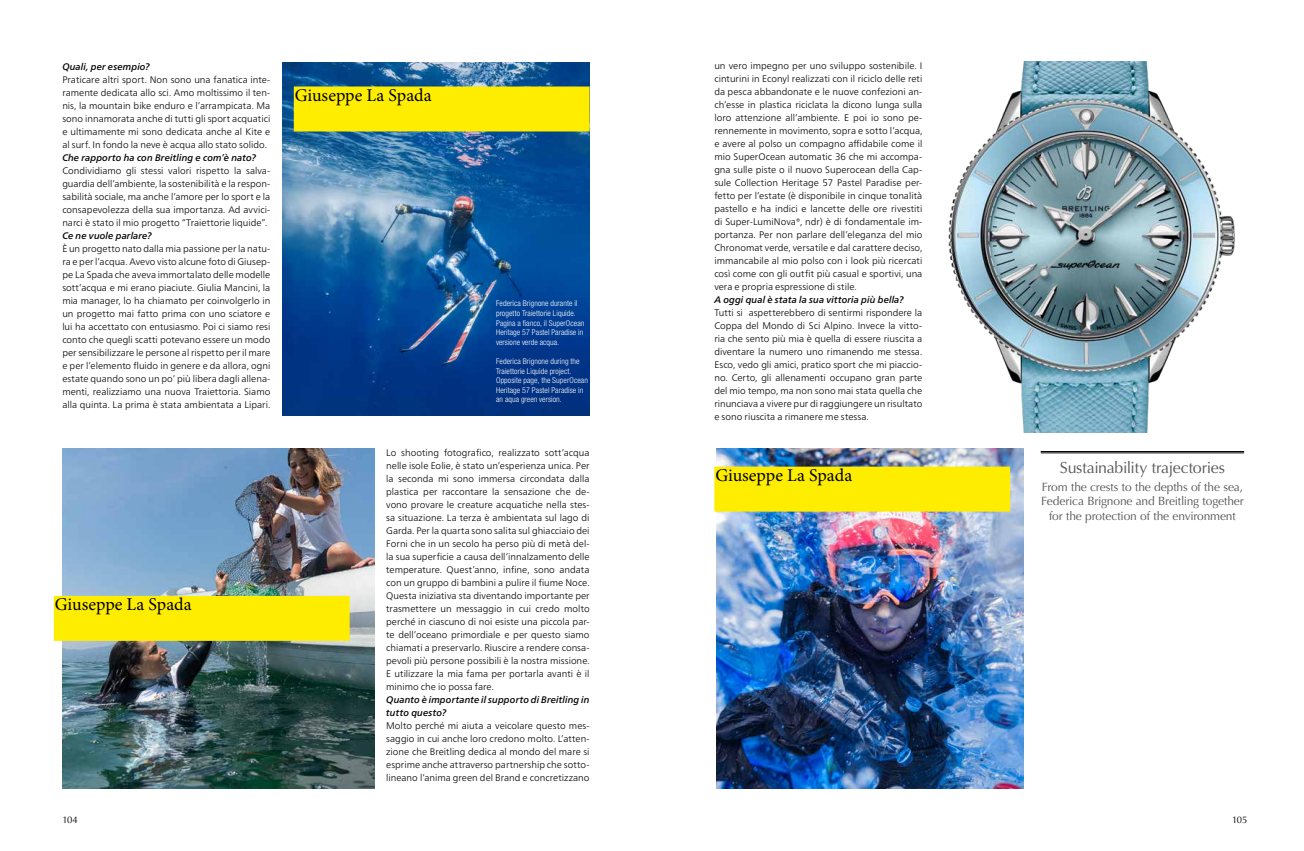
<style>
.page{position:relative;width:1304px;height:851px;background:#fff}
.page>*{position:absolute;margin:0;border:0;box-sizing:border-box;transform-origin:0 0}
.t1{font:18px "Minion Pro";color:#000}
.t2{font:16px "Optima";letter-spacing:-.02em;color:#575756}
.t3{font:12px/14.4px "Optima";letter-spacing:-.01em;color:#575756;text-align:center}
.t4{font:300 9.5px/13px "Frutiger Neue LT";color:#000;text-align:justify}
.t5{font:italic 500 9.5px/13px "Frutiger Neue LT";letter-spacing:.005em;color:#000}
.t6{font:9.5px "Optima";letter-spacing:-.035em;color:#000}
.t7{font:300 condensed 8px/9.6px "Helvetica Neue LT Std";letter-spacing:.01em;color:#fff}
</style>
<div class="page">
<img style="left:282px;top:62px;width:308px;height:353px">
<img style="left:62px;top:448px;width:312px;height:340px">
<img style="left:948px;top:62px;width:287px;height:370px">
<img style="left:717px;top:448px;width:307px;height:340px">
<hr style="left:1041px;top:451px;width:203px;height:1px;background:#000">
<hr style="left:1041px;top:452px;width:203px;height:1px;background:#000">
<div style="left:294px;top:87px;width:295px;height:44px;background:#ffed00"></div>
<div style="left:294px;top:86px;width:296px;height:45px;border:1px solid #ffed00"></div>
<div style="left:715px;top:467px;width:295px;height:44px;background:#ffed00"></div>
<div style="left:714px;top:466px;width:296px;height:45px;border:1px solid #ffed00"></div>
<div style="left:54px;top:596px;width:295px;height:44px;background:#ffed00"></div>
<div style="left:54px;top:595px;width:296px;height:45px;border:1px solid #ffed00"></div>
<p class="t5" style="left:62px;top:60px;width:89px">Quali, per esempio?</p>
<p class="t4" style="left:62px;top:73px;width:210px">Praticare altri sport. Non sono una fanatica inte&shy;ramente dedicata allo sci. Amo moltissimo il ten&shy;nis, la mountain bike enduro e l’arrampicata. Ma sono innamorata anche di tutti gli sport acquatici e ultimamente mi sono dedicata anche al Kite e al surf. In fondo la neve è acqua allo stato solido.</p>
<p class="t5" style="left:62px;top:151px;width:195px">Che rapporto ha con Breitling e com’è nato?</p>
<p class="t4" style="left:62px;top:164px;width:210px">Condividiamo gli stessi valori rispetto la salva&shy;guardia dell’ambiente, la sostenibilità e la respon&shy;sabilità sociale, ma anche l’amore per lo sport e la consapevolezza della sua importanza. Ad avvici&shy;narci è stato il mio progetto “Traiettorie liquide”.</p>
<p class="t5" style="left:62px;top:229px;width:91px">Ce ne vuole parlare?</p>
<p class="t4" style="left:62px;top:242px;width:210px">È un progetto nato dalla mia passione per la natu&shy;ra e per l’acqua. Avevo visto alcune foto di Giusep&shy;pe La Spada che aveva immortalato delle modelle sott’acqua e mi erano piaciute. Giulia Mancini, la mia manager, lo ha chiamato per coinvolgerlo in un progetto mai fatto prima con uno sciatore e lui ha accettato con entusiasmo. Poi ci siamo resi conto che quegli scatti potevano essere un modo per sensibilizzare le persone al rispetto per il mare e per l’elemento fluido in genere e da allora, ogni estate quando sono un po’ più libera dagli allena&shy;menti, realizziamo una nuova Traiettoria. Siamo alla quinta. La prima è stata ambientata a Lipari.</p>
<h1 class="t1" style="left:55px;top:592px;width:138px">Giuseppe La Spada</h1>
<h1 class="t1" style="left:295px;top:83px;width:138px">Giuseppe La Spada</h1>
<p class="t7" style="left:496px;top:298px;width:90px">Federica Brignone durante il progetto Traiettorie Liquide.<br>Pagina a fianco, il SuperOcean<br>Heritage 57 Pastel Paradise in versione verde acqua.</p>
<p class="t7" style="left:496px;top:356px;width:93px">Federica Brignone during the<br>Traiettorie Liquide project.<br>Opposite page, the SuperOcean<br>Heritage 57 Pastel Paradise in an aqua green version.</p>
<p class="t4" style="left:386px;top:446px;width:205px">Lo shooting fotografico, realizzato sott’acqua nelle isole Eolie, è stato un’esperienza unica. Per la seconda mi sono immersa circondata dalla plastica per raccontare la sensazione che de&shy;vono provare le creature acquatiche nella stes&shy;sa situazione. La terza è ambientata sul lago di Garda. Per la quarta sono salita sul ghiacciaio dei Forni che in un secolo ha perso più di metà del&shy;la sua superficie a causa dell’innalzamento delle temperature. Quest’anno, infine, sono andata con un gruppo di bambini a pulire il fiume Noce.<br>Questa iniziativa sta diventando importante per trasmettere un messaggio in cui credo molto perché in ciascuno di noi esiste una piccola par&shy;te dell’oceano primordiale e per questo siamo chiamati a preservarlo. Riuscire a rendere consa&shy;pevoli più persone possibili è la nostra missione.<br>E utilizzare la mia fama per portarla avanti è il minimo che io possa fare.</p>
<p class="t5" style="left:386px;top:693px;width:205px">Quanto è importante il supporto di Breitling in tutto questo?</p>
<p class="t4" style="left:386px;top:718px;width:205px">Molto perché mi aiuta a veicolare questo mes&shy;saggio in cui anche loro credono molto. L’atten&shy;zione che Breitling dedica al mondo del mare si esprime anche attraverso partnership che sotto&shy;lineano l’anima green del Brand e concretizzano</p>
<p class="t4" style="left:714px;top:59px;width:210px">un vero impegno per uno sviluppo sostenibile. I cinturini in Econyl realizzati con il riciclo delle reti da pesca abbandonate e le nuove confezioni an&shy;ch’esse in plastica riciclata la dicono lunga sulla loro attenzione all’ambiente. E poi io sono pe&shy;rennemente in movimento, sopra e sotto l’acqua, e avere al polso un compagno affidabile come il mio SuperOcean automatic 36 che mi accompa&shy;gna sulle piste o il nuovo Superocean della Cap&shy;sule Collection Heritage 57 Pastel Paradise per&shy;fetto per l’estate (è disponibile in cinque tonalità pastello e ha indici e lancette delle ore rivestiti di Super-LumiNova®, ndr) è di fondamentale im&shy;portanza. Per non parlare dell’eleganza del mio Chronomat verde, versatile e dal carattere deciso, immancabile al mio polso con i look più ricercati così come con gli outfit più casual e sportivi, una vera e propria espressione di stile.</p>
<p class="t5" style="left:714px;top:293px;width:191px">A oggi qual è stata la sua vittoria più bella?</p>
<p class="t4" style="left:714px;top:306px;width:210px">Tutti si aspetterebbero di sentirmi rispondere la Coppa del Mondo di Sci Alpino. Invece la vitto&shy;ria che sento più mia è quella di essere riuscita a diventare la numero uno rimanendo me stessa.<br>Esco, vedo gli amici, pratico sport che mi piaccio&shy;no. Certo, gli allenamenti occupano gran parte del mio tempo, ma non sono mai stata quella che rinunciava a vivere pur di raggiungere un risultato e sono riuscita a rimanere me stessa.</p>
<h1 class="t1" style="left:715px;top:463px;width:138px">Giuseppe La Spada</h1>
<h2 class="t2" style="left:1060px;top:458px;width:166px">Sustainability trajectories</h2>
<p class="t3" style="left:1041px;top:479px;width:204px">From the crests to the depths of the sea,<br>Federica Brignone and Breitling together for the protection of the environment</p>
<p class="t6" style="left:62px;top:814px;width:17px">104</p>
<p class="t6" style="left:1232px;top:814px;width:17px">105</p>
</div>
